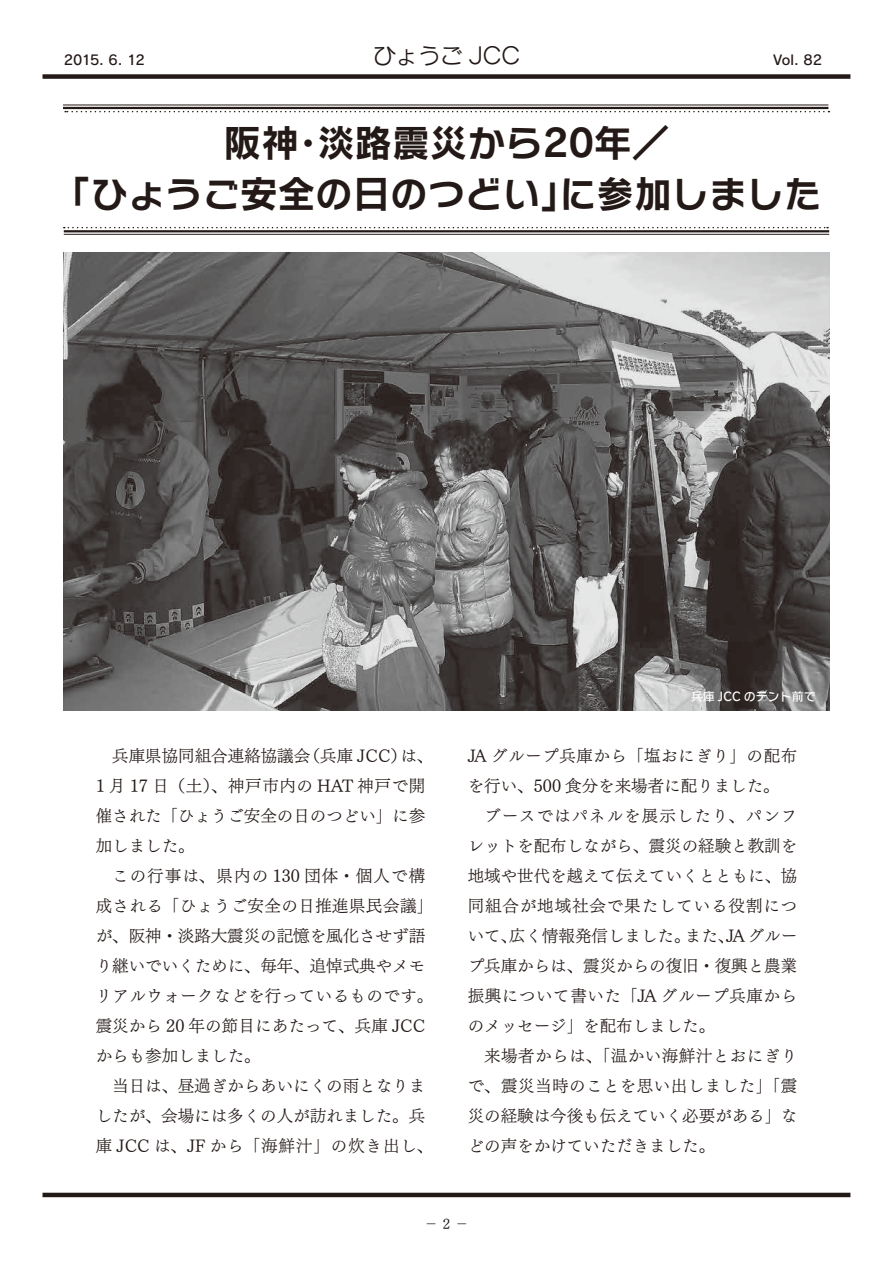
<style>
.page{position:relative;width:893px;height:1263px;background:#fff}
.page>*{position:absolute;margin:0;border:0;box-sizing:border-box;transform-origin:0 0}
.t1{font:37.5px/51px "Rodin NTLG Pro B";color:#231916;text-align:center}
.t2{font:22.5px "Seurat Pro N M";color:#231916}
.t3{font:16.5px/30px "UD Mincho Pro L";color:#231916}
.t4{font:13.5px "Rodin NTLG Pro DB";letter-spacing:-.03em;color:#231916}
.t5{font:13.5px "UD Mincho Pro L";color:#231916}
.t6{font:12px "Rodin NTLG Pro DB";color:#fff}
</style>
<div class="page">
<img style="left:64px;top:252px;width:765px;height:458px">
<svg style="left:64px;top:227px;width:764px;height:1px"></svg>
<hr style="left:64px;top:230px;width:765px;height:2px;background:#231916">
<hr style="left:64px;top:234px;width:765px;height:1px;background:#231916">
<svg style="left:65px;top:104px;width:764px;height:9px"></svg>
<hr style="left:63px;top:107px;width:765px;height:2px;background:#231916">
<hr style="left:63px;top:105px;width:765px;height:1px;background:#231916">
<div style="left:43px;top:74px;width:807px;height:5px;background:#231916"></div>
<hr style="left:43px;top:1193px;width:807px;height:4px;background:#231916">
<p class="t4" style="left:64px;top:51px;width:82px">2015. 6. 12</p>
<h2 class="t2" style="left:373px;top:41px;width:148px">ひょうご JCC</h2>
<p class="t4" style="left:773px;top:51px;width:50px">Vol. 82</p>
<h1 class="t1" style="left:53px;top:116px;width:770px">阪神・淡路震災から20年／<br>「ひょうご安全の日のつどい」に参加しました</h1>
<p class="t3" style="left:96px;top:740px;width:339px;text-indent:16px">兵庫県協同組合連絡協議会（兵庫 JCC）は、<br>1 月 17 日（土）、神戸市内の HAT 神戸で開催された「ひょうご安全の日のつどい」に参加しました。</p>
<p class="t3" style="left:96px;top:860px;width:339px;text-indent:16px">この行事は、県内の 130 団体・個人で構成される「ひょうご安全の日推進県民会議」が、阪神・淡路大震災の記憶を風化させず語り継いでいくために、毎年、追悼式典やメモリアルウォークなどを行っているものです。震災から 20 年の節目にあたって、兵庫 JCCからも参加しました。</p>
<p class="t3" style="left:96px;top:1070px;width:339px;text-align:center">当日は、昼過ぎからあいにくの雨となりま<br>したが、会場には多くの人が訪れました。兵庫 JCC は、JF から「海鮮汁」の炊き出し、</p>
<p class="t6" style="left:691px;top:689px;width:126px">兵庫 JCC のテント前で</p>
<p class="t3" style="left:468px;top:740px;width:331px">JA グループ兵庫から「塩おにぎり」の配布を行い、500 食分を来場者に配りました。</p>
<p class="t3" style="left:468px;top:800px;width:331px;text-align:justify;text-indent:16px">ブースではパネルを展示したり、パンフレットを配布しながら、震災の経験と教訓を地域や世代を越えて伝えていくとともに、協同組合が地域社会で果たしている役割について、広く情報発信しました。また、JA グループ兵庫からは、震災からの復旧・復興と農業振興について書いた「JA グループ兵庫からのメッセージ」を配布しました。</p>
<p class="t3" style="left:468px;top:1040px;width:331px;text-align:justify;text-indent:16px">来場者からは、「温かい海鮮汁とおにぎりで、震災当時のことを思い出しました」「震災の経験は今後も伝えていく必要がある」などの声をかけていただきました。</p>
<p class="t5" style="left:424px;top:1213px;width:46px">− 2 −</p>
</div>
